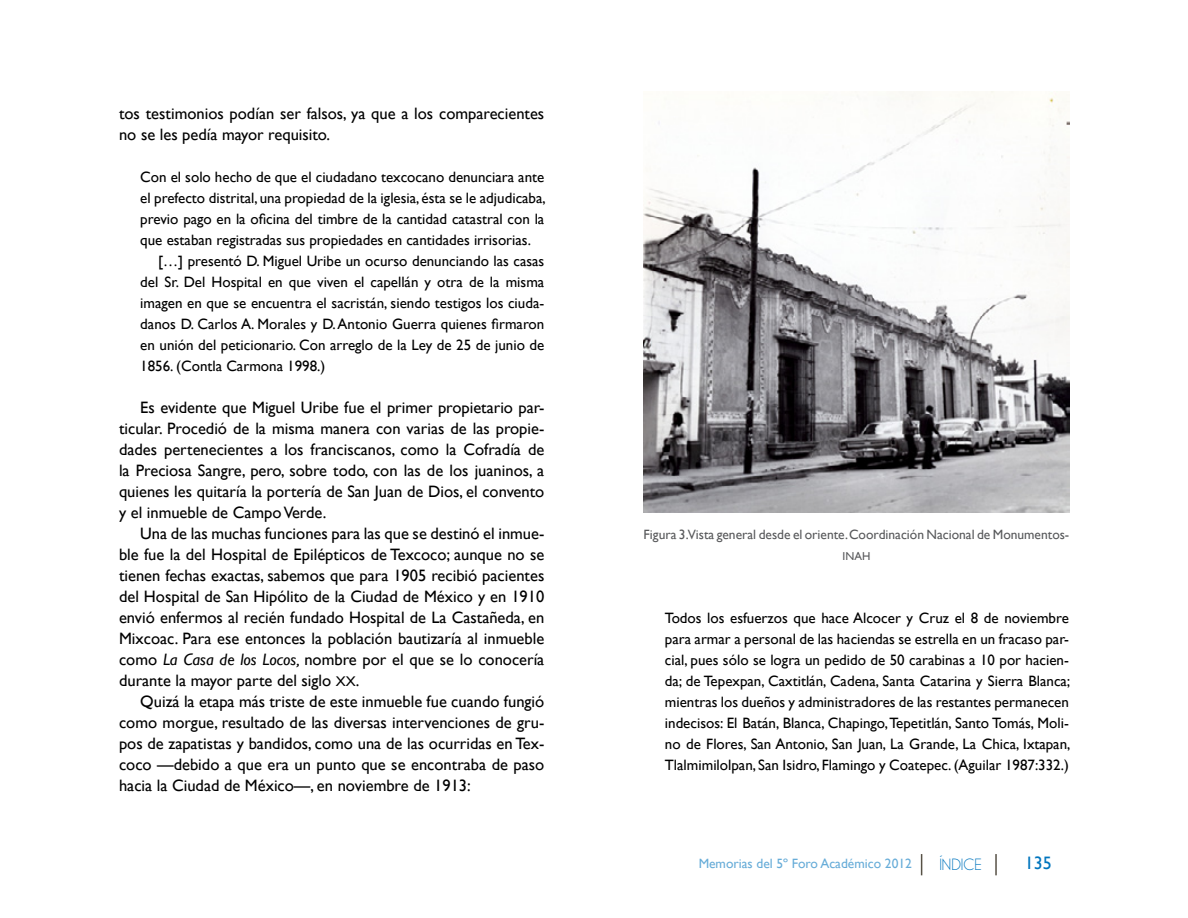
<style>
.page{position:relative;width:1188px;height:918px;background:#fff}
.page>*{position:absolute;margin:0;border:0;box-sizing:border-box;transform-origin:0 0}
.t1{font:18px "Gill Sans";color:#0075be}
.t2{font:16.5px/21px "Gill Sans";color:#000;text-align:justify}
.t3{font:16.5px "Champagne&Limousines";color:#0075be}
.t4{font:15px/21px "Gill Sans";color:#000;text-align:justify}
.t5{font:13.5px "Gill Sans";color:#58595b}
.t6{font:13.5px "Gill Sans";color:#0075be}
.t7{font:11.55px "Gill Sans MT SC850";color:#58595b}
.s1{font-style:italic}
.s2{font-family:"Gill Sans MT SC850";font-size:14.1px}
</style>
<div class="page">
<hr style="left:995px;top:854px;width:2px;height:21px;background:#575146">
<svg style="left:921px;top:854px;width:1px;height:21px"></svg>
<img style="left:644px;top:91px;width:425px;height:422px">
<p class="t2" style="left:119px;top:103px;width:427px">tos testimonios podían ser falsos, ya que a los comparecientes no se les pedía mayor requisito.</p>
<p class="t4" style="left:140px;top:167px;width:406px">Con el solo hecho de que el ciudadano texcocano denunciara ante</p>
<p class="t4" style="left:140px;top:188px;width:407px">el prefecto distrital, una propiedad de la iglesia, ésta se le adjudicaba,</p>
<p class="t4" style="left:140px;top:209px;width:406px">previo pago en la oficina del timbre de la cantidad catastral con la</p>
<p class="t4" style="left:140px;top:230px;width:392px">que estaban registradas sus propiedades en cantidades irrisorias.</p>
<p class="t4" style="left:158px;top:251px;width:388px">[…] presentó D. Miguel Uribe un ocurso denunciando las casas</p>
<p class="t4" style="left:140px;top:272px;width:406px">del Sr. Del Hospital en que viven el capellán y otra de la misma</p>
<p class="t4" style="left:140px;top:293px;width:406px">imagen en que se encuentra el sacristán, siendo testigos los ciuda-</p>
<p class="t4" style="left:140px;top:314px;width:406px">danos D. Carlos A. Morales y D. Antonio Guerra quienes firmaron</p>
<p class="t4" style="left:140px;top:335px;width:406px">en unión del peticionario. Con arreglo de la Ley de 25 de junio de</p>
<p class="t4" style="left:140px;top:356px;width:187px">1856. (Contla Carmona 1998.)</p>
<p class="t2" style="left:119px;top:397px;width:427px;text-indent:21px">Es evidente que Miguel Uribe fue el primer propietario par&shy;ticular. Procedió de la misma manera con varias de las propie&shy;dades pertenecientes a los franciscanos, como la Cofradía de la Preciosa Sangre, pero, sobre todo, con las de los juaninos, a quienes les quitaría la portería de San Juan de Dios, el convento y el inmueble de Campo Verde.</p>
<p class="t2" style="left:119px;top:523px;width:427px;text-indent:21px">Una de las muchas funciones para las que se destinó el inmue&shy;ble fue la del Hospital de Epilépticos de Texcoco; aunque no se tienen fechas exactas, sabemos que para 1905 recibió pacientes del Hospital de San Hipólito de la Ciudad de México y en 1910 envió enfermos al recién fundado Hospital de La Castañeda, en Mixcoac. Para ese entonces la población bautizaría al inmueble como <span class="s1">La Casa de los Locos,</span> nombre por el que se lo conocería durante la mayor parte del siglo <span class="s2">XX</span>.</p>
<p class="t2" style="left:119px;top:691px;width:427px;text-indent:21px">Quizá la etapa más triste de este inmueble fue cuando fungió como morgue, resultado de las diversas intervenciones de gru&shy;pos de zapatistas y bandidos, como una de las ocurridas en Tex&shy;coco —debido a que era un punto que se encontraba de paso hacia la Ciudad de México—, en noviembre de 1913:</p>
<p class="t5" style="left:644px;top:527px;width:427px">Figura 3.Vista general desde el oriente. Coordinación Nacional de Monumentos-</p>
<p class="t7" style="left:843px;top:549px;width:29px">INAH</p>
<p class="t4" style="left:665px;top:608px;width:407px">Todos los esfuerzos que hace Alcocer y Cruz el 8 de noviembre para armar a personal de las haciendas se estrella en un fracaso par&shy;cial, pues sólo se logra un pedido de 50 carabinas a 10 por hacien&shy;da; de Tepexpan, Caxtitlán, Cadena, Santa Catarina y Sierra Blanca; mientras los dueños y administradores de las restantes permanecen indecisos: El Batán, Blanca, Chapingo, Tepetitlán, Santo Tomás, Moli&shy;no de Flores, San Antonio, San Juan, La Grande, La Chica, Ixtapan, Tlalmimilolpan, San Isidro, Flamingo y Coatepec. (Aguilar 1987:332.)</p>
<p class="t6" style="left:699px;top:856px;width:215px">Memorias del 5º Foro Académico 2012</p>
<p class="t3" style="left:939px;top:855px;width:44px">ÍNDICE</p>
<p class="t1" style="left:1025px;top:853px;width:28px">135</p>
</div>
